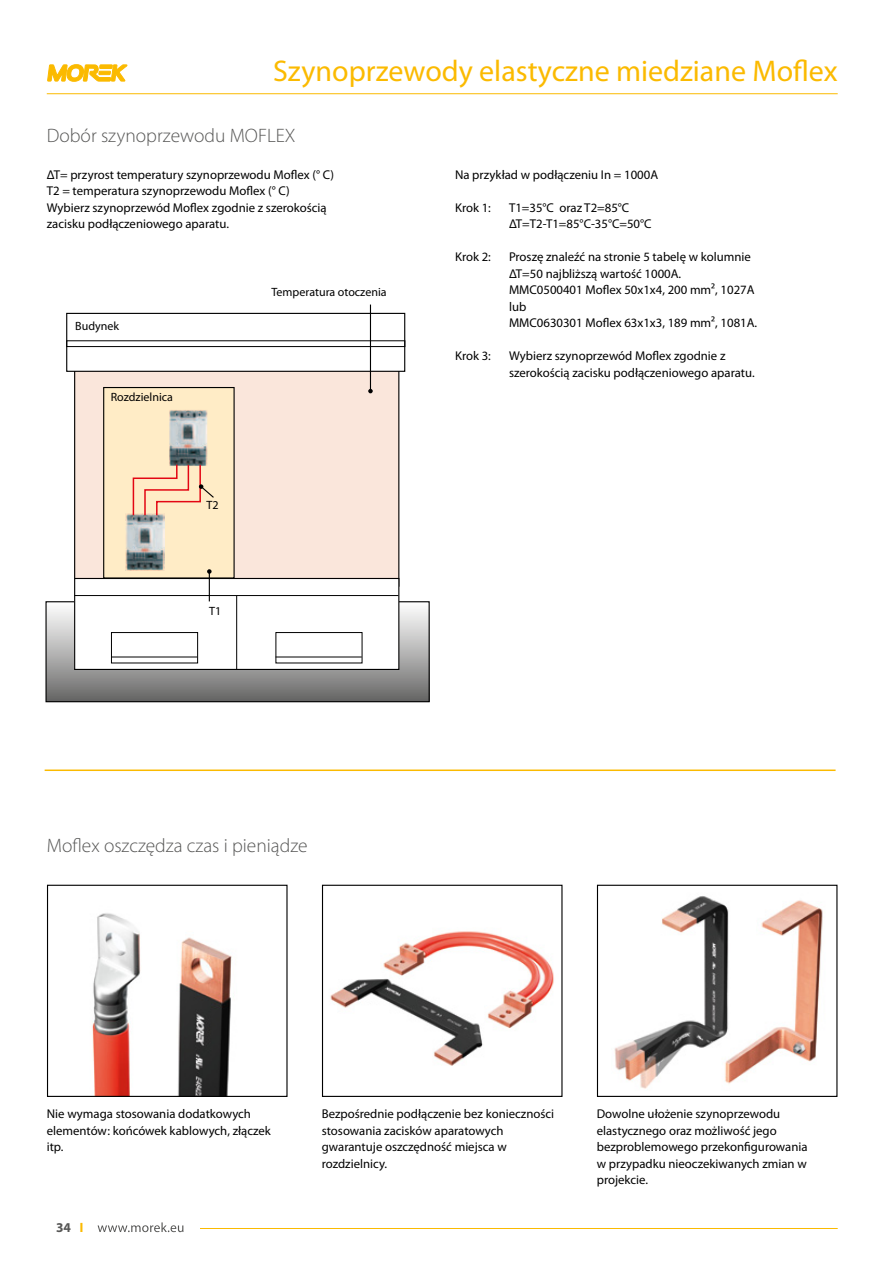
<style>
.page{position:relative;width:893px;height:1263px;background:#fff}
.page>*{position:absolute;margin:0;border:0;box-sizing:border-box;transform-origin:0 0}
.t1{font:30px "Myriad Pro";color:#fbba00}
.t2{font:300 19.5px "Myriad Pro";color:#575756}
.t3{font:700 13.5px "Myriad Pro";color:#575756}
.t4{font:12.75px/16.5px "Myriad Pro";color:#000}
.t5{font:12px "Myriad Pro";color:#000}
</style>
<div class="page">
<div style="left:75px;top:366px;width:324px;height:220px;background:#fae6db"></div>
<hr style="left:45px;top:769px;width:791px;height:2px;background:#fbba00">
<div style="left:46px;top:602px;width:383px;height:100px;background:linear-gradient(to bottom,#fff,#696968)"></div>
<div style="left:45px;top:601px;width:385px;height:101px;border:1px solid #000"></div>
<div style="left:75px;top:578px;width:324px;height:91px;background:#fff"></div>
<div style="left:74px;top:578px;width:325px;height:92px;border:1px solid #000"></div>
<div style="left:67px;top:313px;width:338px;height:58px;background:#fff"></div>
<div style="left:66px;top:313px;width:339px;height:59px;border:1px solid #000"></div>
<div style="left:66px;top:340px;width:339px;height:7px;border:1px solid #000"></div>
<div style="left:276px;top:632px;width:86px;height:31px;border:1px solid #000"></div>
<div style="left:111px;top:632px;width:87px;height:31px;border:1px solid #000"></div>
<hr style="left:111px;top:657px;width:86px;height:1px;background:#000">
<hr style="left:276px;top:657px;width:86px;height:1px;background:#000">
<hr style="left:236px;top:596px;width:1px;height:74px;background:#000">
<hr style="left:370px;top:305px;width:1px;height:86px;background:#000">
<svg style="left:368px;top:389px;width:5px;height:4px"></svg>
<div style="left:104px;top:387px;width:130px;height:191px;background:#ffecc6"></div>
<div style="left:103px;top:387px;width:132px;height:191px;border:1px solid #000"></div>
<img style="left:169px;top:410px;width:38px;height:53px">
<img style="left:126px;top:514px;width:38px;height:56px">
<svg style="left:132px;top:463px;width:82px;height:54px"></svg>
<hr style="left:209px;top:571px;width:1px;height:30px;background:#000">
<svg style="left:207px;top:569px;width:5px;height:5px"></svg>
<hr style="left:74px;top:595px;width:324px;height:1px;background:#000">
<img style="left:92px;top:913px;width:140px;height:182px">
<img style="left:330px;top:931px;width:224px;height:135px">
<div style="left:597px;top:885px;width:240px;height:212px;border:1px solid #000"></div>
<div style="left:322px;top:885px;width:240px;height:212px;border:1px solid #000"></div>
<img style="left:614px;top:896px;width:209px;height:193px">
<div style="left:47px;top:885px;width:241px;height:212px;border:1px solid #000"></div>
<hr style="left:47px;top:93px;width:791px;height:1px;background:#fbba00">
<svg style="left:48px;top:65px;width:79px;height:16px"></svg>
<hr style="left:94px;top:1228px;width:744px;height:1px;background:#fbba00">
<div style="left:47px;top:1210px;width:153px;height:34px;background:#fff"></div>
<svg style="left:98px;top:1222px;width:85px;height:10px"></svg>
<h1 class="t1" style="left:273px;top:53px;width:566px">Szynoprzewody elastyczne miedziane Moflex</h1>
<h2 class="t2" style="left:47px;top:124px;width:250px">Dobór szynoprzewodu MOFLEX</h2>
<p class="t4" style="left:47px;top:166px;width:289px">ΔT= przyrost temperatury szynoprzewodu Moflex (° C)<br>T2 = temperatura szynoprzewodu Moflex (° C)<br>Wybierz szynoprzewód Moflex zgodnie z szerokością zacisku podłączeniowego aparatu.</p>
<p class="t5" style="left:75px;top:319px;width:45px">Budynek</p>
<p class="t5" style="left:111px;top:389px;width:64px">Rozdzielnica</p>
<p class="t5" style="left:207px;top:498px;width:14px">T2</p>
<p class="t5" style="left:209px;top:604px;width:14px">T1</p>
<p class="t5" style="left:271px;top:284px;width:117px">Temperatura otoczenia</p>
<p class="t4" style="left:455px;top:166px;width:205px">Na przykład w podłączeniu In = 1000A</p>
<p class="t4" style="left:455px;top:199px;width:37px">Krok 1:</p>
<p class="t4" style="left:509px;top:199px;width:144px">T1=35°C oraz T2=85°C<br>ΔT=T2-T1=85°C-35°C=50°C</p>
<p class="t4" style="left:455px;top:248px;width:37px">Krok 2:</p>
<p class="t4" style="left:509px;top:248px;width:250px">Proszę znaleźć na stronie 5 tabelę w kolumnie ΔT=50 najbliższą wartość 1000A.<br>MMC0500401 Moflex 50x1x4, 200 mm², 1027A lub<br>MMC0630301 Moflex 63x1x3, 189 mm², 1081A.</p>
<p class="t4" style="left:455px;top:347px;width:37px">Krok 3:</p>
<p class="t4" style="left:509px;top:347px;width:247px">Wybierz szynoprzewód Moflex zgodnie z szerokością zacisku podłączeniowego aparatu.</p>
<h2 class="t2" style="left:47px;top:834px;width:262px">Moflex oszczędza czas i pieniądze</h2>
<p class="t4" style="left:47px;top:1106px;width:226px">Nie wymaga stosowania dodatkowych elementów: końcówek kablowych, złączek itp.</p>
<p class="t4" style="left:322px;top:1106px;width:234px">Bezpośrednie podłączenie bez konieczności stosowania zacisków aparatowych gwarantuje oszczędność miejsca w rozdzielnicy.</p>
<p class="t4" style="left:597px;top:1106px;width:212px">Dowolne ułożenie szynoprzewodu elastycznego oraz możliwość jego bezproblemowego przekonfigurowania w przypadku nieoczekiwanych zmian w projekcie.</p>
<p class="t3" style="left:56px;top:1218px;width:16px">34</p>
</div>
